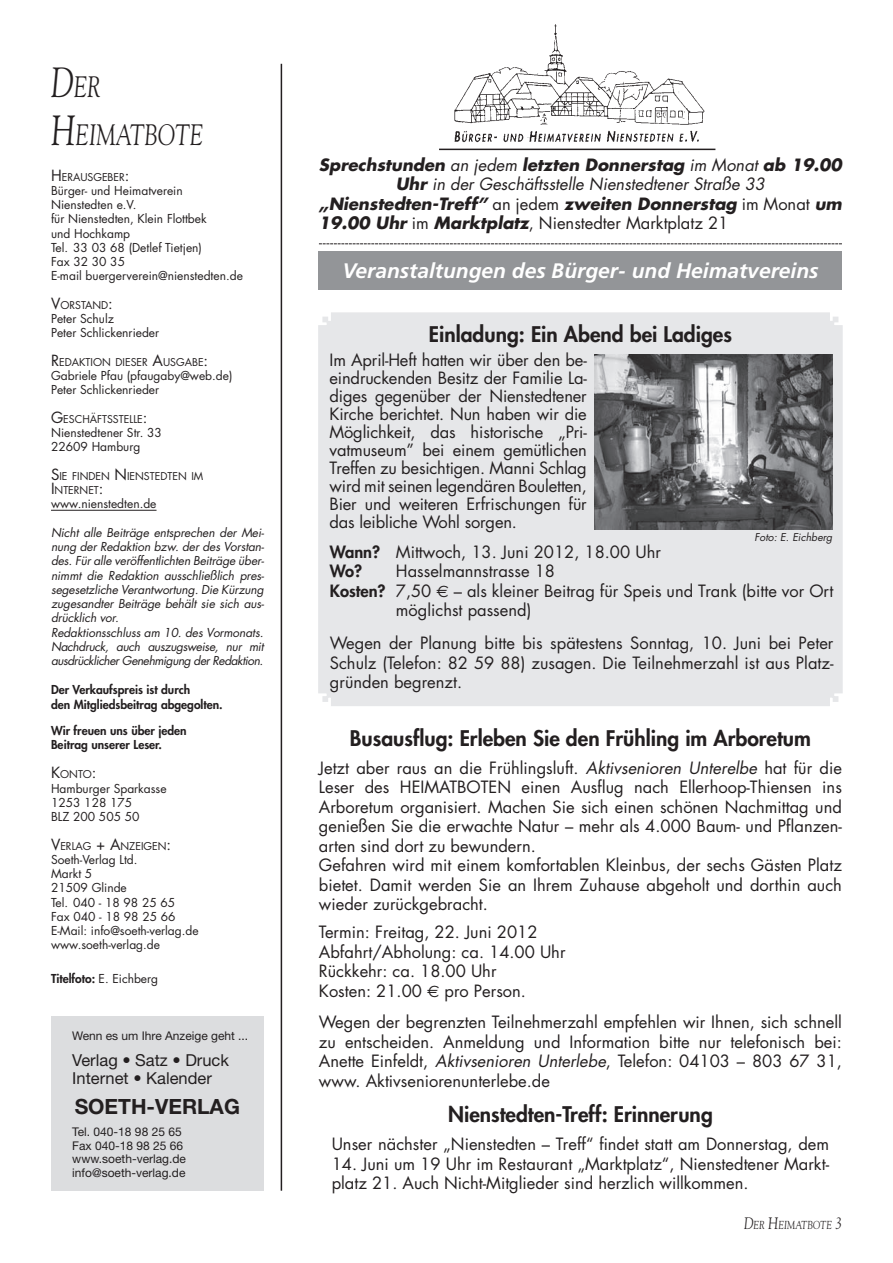
<style>
.page{position:relative;width:893px;height:1263px;background:#fff}
.page>*{position:absolute;margin:0;border:0;box-sizing:border-box;transform-origin:0 0}
.t1{font:italic 29.4px/48px "Goudy";color:#231f20;scale:.75 1}
.t2{font:800 21px "Futura";color:#231f20}
.t3{font:italic 700 21px "Frutiger";color:#fff}
.t4{font:700 21px "Helvetica Neue";color:#231f20}
.t5{font:16.5px/19.5px "Futura";color:#231f20}
.t6{font:italic 700 16.5px "Futura";color:#231f20}
.t7{font:italic 16.5px "Futura";color:#231f20}
.t8{font:16.5px/18px "Helvetica Neue";color:#231f20}
.t9{font:12px/14.2px "Futura";color:#231f20}
.t10{font:italic 12px/14.2px "Futura";letter-spacing:-.01em;color:#231f20}
.t11{font:800 12px/14.2px "Futura";color:#231f20}
.t12{font:12px/13.5px "Helvetica Neue";color:#231f20}
.t13{font:italic 11.55px "Goudy";color:#231f20;scale:.8 1}
.t14{font:10.5px/14.2px "Futura";color:#231f20}
.t15{font:italic 10.5px "Futura";color:#231f20}
.s1{font-size:42px}
.s2{font-size:15px}
.s3{font-weight:400}
.s4{font-weight:700}
.s5{font-weight:400;font-style:normal}
.s6{font-weight:700;font-style:italic}
.s7{font-weight:800}
.s8{font-family:"Euro Sans"}
.s9{font-style:italic}
.s10{font-size:16.5px}
</style>
<div class="page">
<div style="left:318px;top:312px;width:525px;height:394px;background:#e6e7e9"></div>
<hr style="left:51px;top:510px;width:106px;height:1px;background:#231f20">
<img style="left:454px;top:24px;width:251px;height:119px">
<hr style="left:439px;top:149px;width:276px;height:1px;background:#231f20">
<svg style="left:319px;top:243px;width:523px;height:1px"></svg>
<hr style="left:281px;top:64px;width:1px;height:1127px;background:#231f20">
<div style="left:51px;top:1016px;width:213px;height:175px;background:#dcdddf"></div>
<div style="left:319px;top:251px;width:523px;height:38px;background:#939598"></div>
<img style="left:594px;top:354px;width:238px;height:176px">
<h1 class="t1" style="left:51px;top:62px;width:205px"><span class="s1">D</span>ER<br><span class="s1">H</span>EIMATBOTE</h1>
<p class="t14" style="left:51px;top:170px;width:80px"><span class="s2">H</span>ERAUSGEBER<span class="s2">:</span></p>
<p class="t9" style="left:51px;top:183px;width:193px">Bürger- und Heimatverein<br>Nienstedten e.V.<br>für Nienstedten, Klein Flottbek<br>und Hochkamp<br>Tel. 33 03 68 (Detlef Tietjen)<br>Fax 32 30 35<br>E-mail buergerverein@nienstedten.de</p>
<p class="t14" style="left:51px;top:298px;width:63px"><span class="s2">V</span>ORSTAND<span class="s2">:</span></p>
<p class="t9" style="left:51px;top:311px;width:110px">Peter Schulz<br>Peter Schlickenrieder</p>
<p class="t14" style="left:51px;top:355px;width:159px"><span class="s2">R</span>EDAKTION DIESER <span class="s2">A</span>USGABE<span class="s2">:</span></p>
<p class="t9" style="left:51px;top:368px;width:183px">Gabriele Pfau (pfaugaby@web.de)<br>Peter Schlickenrieder</p>
<p class="t14" style="left:51px;top:412px;width:98px"><span class="s2">G</span>ESCHÄFTSSTELLE<span class="s2">:</span></p>
<p class="t9" style="left:51px;top:425px;width:112px">Nienstedtener Str. 33<br>22609 Hamburg</p>
<p class="t14" style="left:51px;top:469px;width:154px"><span class="s2">S</span>IE FINDEN <span class="s2">N</span>IENSTEDTEN IM<br><span class="s2">I</span>NTERNET<span class="s2">:</span></p>
<p class="t9" style="left:51px;top:497px;width:107px">www.nienstedten.de</p>
<p class="t10" style="left:51px;top:525px;width:215px">Nicht alle Beiträge entsprechen der Mei&shy;nung der Redaktion bzw. der des Vorstan&shy;des. Für alle veröffentlichten Beiträge über&shy;nimmt die Redaktion ausschließlich pres&shy;segesetzliche Verantwortung. Die Kürzung zugesandter Beiträge behält sie sich aus&shy;drücklich vor.<br>Redaktionsschluss am 10. des Vormonats.<br>Nachdruck, auch auszugsweise, nur mit ausdrücklicher Genehmigung der Redaktion.</p>
<p class="t11" style="left:51px;top:683px;width:173px">Der Verkaufspreis ist durch<br>den Mitgliedsbeitrag abgegolten.</p>
<p class="t11" style="left:51px;top:723px;width:137px">Wir freuen uns über jeden<br>Beitrag unserer Leser.</p>
<p class="t14" style="left:51px;top:767px;width:47px"><span class="s2">K</span>ONTO<span class="s2">:</span></p>
<p class="t9" style="left:51px;top:781px;width:117px">Hamburger Sparkasse<br>1253 128 175<br>BLZ 200 505 50</p>
<p class="t14" style="left:51px;top:839px;width:122px"><span class="s2">V</span>ERLAG <span class="s2">+ A</span>NZEIGEN<span class="s2">:</span></p>
<p class="t9" style="left:51px;top:852px;width:149px">Soeth-Verlag Ltd.<br>Markt 5<br>21509 Glinde<br>Tel. 040 - 18 98 25 65<br>Fax 040 - 18 98 25 66<br>E-Mail: info@soeth-verlag.de www.soeth-verlag.de</p>
<p class="t11" style="left:51px;top:971px;width:109px">Titelfoto: <span class="s3">E. Eichberg</span></p>
<p class="t12" style="left:72px;top:1029px;width:178px">Wenn es um Ihre Anzeige geht ...</p>
<p class="t8" style="left:72px;top:1051px;width:158px">Verlag • Satz • Druck<br>Internet • Kalender</p>
<p class="t4" style="left:75px;top:1094px;width:167px">SOETH-VERLAG</p>
<p class="t12" style="left:72px;top:1125px;width:115px">Tel. 040-18 98 25 65<br>Fax 040-18 98 25 66 www.soeth-verlag.de info@soeth-verlag.de</p>
<p class="t6" style="left:319px;top:153px;width:524px">Sprechstunden <span class="s3">an jedem</span> letzten Donnerstag <span class="s3">im Monat</span> ab 19.00</p>
<p class="t7" style="left:396px;top:173px;width:371px"><span class="s4">Uhr</span> in der Geschäftsstelle Nienstedtener Straße 33</p>
<p class="t6" style="left:319px;top:192px;width:524px">„Nienstedten-Treff” <span class="s5">an jedem</span> zweiten Donnerstag <span class="s5">im Monat</span> um</p>
<p class="t5" style="left:319px;top:213px;width:411px"><span class="s6">19.00 Uhr</span> im <span class="s6">Marktplatz</span>, Nienstedter Marktplatz 21</p>
<p class="t3" style="left:342px;top:258px;width:478px">Veranstaltungen des Bürger- und Heimatvereins</p>
<p class="t2" style="left:429px;top:320px;width:305px">Einladung: Ein Abend bei Ladiges</p>
<p class="t5" style="left:330px;top:351px;width:259px;line-height:18px;text-align:justify">Im April-Heft hatten wir über den be&shy;eindruckenden Besitz der Familie La&shy;diges gegenüber der Nienstedtener Kirche berichtet. Nun haben wir die Möglichkeit, das historische „Pri&shy;vatmuseum” bei einem gemütlichen Treffen zu besichtigen. Manni Schlag wird mit seinen legendären Bouletten, Bier und weiteren Erfrischungen für das leibliche Wohl sorgen.</p>
<p class="t15" style="left:754px;top:530px;width:79px">Foto: E. Eichberg</p>
<p class="t5" style="left:330px;top:542px;width:332px"><span class="s7">Wann?</span> Mittwoch, 13. Juni 2012, 18.00 Uhr<br><span class="s7">Wo?</span></p>
<p class="t5" style="left:396px;top:561px;width:161px">Hasselmannstrasse 18</p>
<p class="t5" style="left:330px;top:581px;width:505px"><span class="s7">Kosten?</span> 7,50 <span class="s8">€</span> – als kleiner Beitrag für Speis und Trank (bitte vor Ort</p>
<p class="t5" style="left:396px;top:600px;width:137px">möglichst passend)</p>
<p class="t5" style="left:330px;top:633px;width:505px;text-align:justify">Wegen der Planung bitte bis spätestens Sonntag, 10. Juni bei Peter Schulz (Telefon: 82 59 88) zusagen. Die Teilnehmerzahl ist aus Platz&shy;gründen begrenzt.</p>
<p class="t2" style="left:350px;top:724px;width:462px">Busausflug: Erleben Sie den Frühling im Arboretum</p>
<p class="t5" style="left:319px;top:758px;width:525px">Jetzt aber raus an die Frühlingsluft. <span class="s9">Aktivsenioren Unterelbe</span> hat für die Leser des HEIMATBOTEN einen Ausflug nach Ellerhoop-Thiensen ins Arboretum organisiert. Machen Sie sich einen schönen Nachmittag und genießen Sie die erwachte Natur – mehr als 4.000 Baum- und Pflanzen&shy;arten sind dort zu bewundern.<br>Gefahren wird mit einem komfortablen Kleinbus, der sechs Gästen Platz bietet. Damit werden Sie an Ihrem Zuhause abgeholt und dorthin auch wieder zurückgebracht.</p>
<p class="t5" style="left:319px;top:922px;width:248px">Termin: Freitag, 22. Juni 2012<br>Abfahrt/Abholung: ca. 14.00 Uhr<br>Rückkehr: ca. 18.00 Uhr<br>Kosten: 21.00 <span class="s8">€</span> pro Person.</p>
<p class="t5" style="left:319px;top:1012px;width:525px;text-align:justify">Wegen der begrenzten Teilnehmerzahl empfehlen wir Ihnen, sich schnell zu entscheiden. Anmeldung und Information bitte nur telefonisch bei:<br>Anette Einfeldt, <span class="s9">Aktivsenioren Unterlebe</span>, Telefon: 04103 – 803 67 31, www. Aktivseniorenunterlebe.de</p>
<p class="t2" style="left:448px;top:1100px;width:266px">Nienstedten-Treff: Erinnerung</p>
<p class="t5" style="left:332px;top:1134px;width:499px">Unser nächster „Nienstedten – Treff“ findet statt am Donnerstag, dem</p>
<p class="t5" style="left:332px;top:1154px;width:499px">14. Juni um 19 Uhr im Restaurant „Marktplatz“, Nienstedtener Markt&shy;platz 21. Auch Nicht-Mitglieder sind herzlich willkommen.</p>
<p class="t13" style="left:744px;top:1218px;width:124px"><span class="s10">D</span>ER <span class="s10">H</span>EIMATBOTE <span class="s10">3</span></p>
</div>
